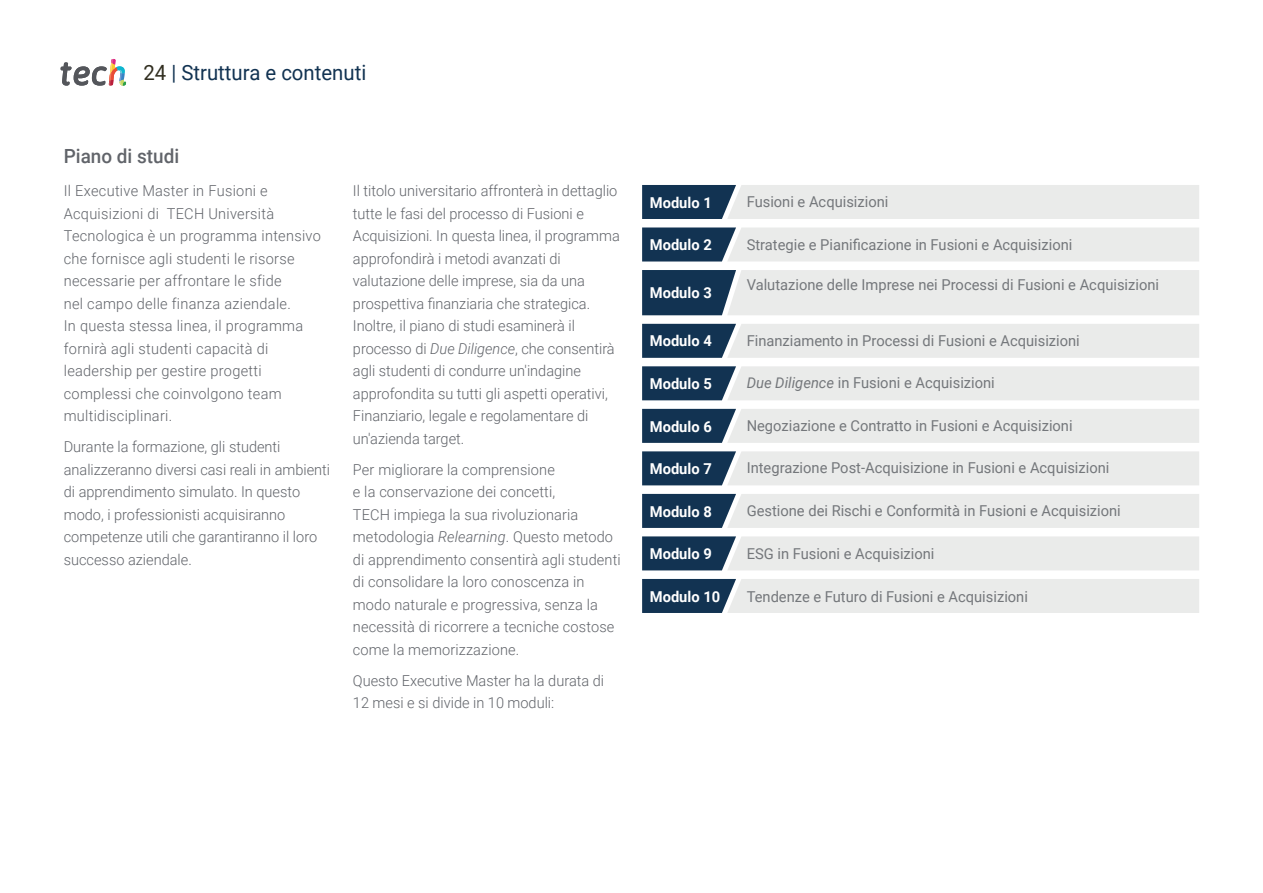
<style>
.page{position:relative;width:1263px;height:893px;background:#fff}
.page>*{position:absolute;margin:0;border:0;box-sizing:border-box;transform-origin:0 0}
.t1{font:21px "Roboto";color:#123352}
.t2{font:500 19.5px "Roboto";color:#61646a}
.t3{font:300 15px/22.5px "Roboto";color:#61646a}
.t4{font:15px "Roboto";color:#74777b}
.t5{font:300 15px/22.5px "Roboto";letter-spacing:.02em;color:#61646a}
.t6{font:700 15px "Roboto";color:#fff}
.s1{color:#312e20}
.s2{font-style:italic}
</style>
<div class="page">
<svg style="left:642px;top:185px;width:557px;height:34px;background:#c8ced2"></svg>
<svg style="left:642px;top:227px;width:557px;height:34px;background:#c9cfd3"></svg>
<svg style="left:642px;top:270px;width:557px;height:45px;background:#c8ced2"></svg>
<svg style="left:642px;top:324px;width:557px;height:34px;background:#c8ced2"></svg>
<svg style="left:642px;top:366px;width:557px;height:34px;background:#c9ced2"></svg>
<svg style="left:642px;top:409px;width:557px;height:34px;background:#c8ced2"></svg>
<svg style="left:642px;top:451px;width:557px;height:34px;background:#c9cfd2"></svg>
<svg style="left:642px;top:494px;width:557px;height:34px;background:#c8ced2"></svg>
<svg style="left:642px;top:536px;width:557px;height:34px;background:#c9cfd3"></svg>
<svg style="left:642px;top:579px;width:557px;height:34px;background:#c8ced2"></svg>
<svg style="left:61px;top:59px;width:65px;height:27px"></svg>
<h1 class="t1" style="left:144px;top:57px;width:224px"><span class="s1">24</span> | Struttura e contenuti</h1>
<h2 class="t2" style="left:64px;top:143px;width:117px">Piano di studi</h2>
<p class="t5" style="left:64px;top:179px;width:259px">Il Executive Master in Fusioni e Acquisizioni di TECH Università Tecnologica è un programma intensivo che fornisce agli studenti le risorse necessarie per affrontare le sfide<br>nel campo delle finanza aziendale.<br>In questa stessa linea, il programma fornirà agli studenti capacità di leadership per gestire progetti complessi che coinvolgono team multidisciplinari.</p>
<p class="t3" style="left:64px;top:435px;width:268px">Durante la formazione, gli studenti analizzeranno diversi casi reali in ambienti di apprendimento simulato. In questo modo, i professionisti acquisiranno competenze utili che garantiranno il loro successo aziendale.</p>
<p class="t3" style="left:353px;top:179px;width:268px">Il titolo universitario affronterà in dettaglio tutte le fasi del processo di Fusioni e Acquisizioni. In questa linea, il programma approfondirà i metodi avanzati di valutazione delle imprese, sia da una prospettiva finanziaria che strategica.<br>Inoltre, il piano di studi esaminerà il processo di <span class="s2">Due Diligence</span>, che consentirà agli studenti di condurre un'indagine approfondita su tutti gli aspetti operativi, Finanziario, legale e regolamentare di un'azienda target.</p>
<p class="t3" style="left:353px;top:458px;width:269px">Per migliorare la comprensione<br>e la conservazione dei concetti,<br>TECH impiega la sua rivoluzionaria metodologia <span class="s2">Relearning</span>. Questo metodo di apprendimento consentirà agli studenti di consolidare la loro conoscenza in modo naturale e progressiva, senza la necessità di ricorrere a tecniche costose come la memorizzazione.</p>
<p class="t3" style="left:353px;top:669px;width:253px">Questo Executive Master ha la durata di<br>12 mesi e si divide in 10 moduli:</p>
<p class="t6" style="left:650px;top:192px;width:63px">Modulo 1</p>
<p class="t4" style="left:747px;top:191px;width:143px">Fusioni e Acquisizioni</p>
<p class="t6" style="left:650px;top:234px;width:63px">Modulo 2</p>
<p class="t4" style="left:747px;top:234px;width:327px">Strategie e Pianificazione in Fusioni e Acquisizioni</p>
<p class="t4" style="left:747px;top:274px;width:414px">Valutazione delle Imprese nei Processi di Fusioni e Acquisizioni</p>
<p class="t6" style="left:650px;top:282px;width:63px">Modulo 3</p>
<p class="t6" style="left:650px;top:331px;width:63px">Modulo 4</p>
<p class="t4" style="left:747px;top:330px;width:335px">Finanziamento in Processi di Fusioni e Acquisizioni</p>
<p class="t6" style="left:650px;top:373px;width:63px">Modulo 5</p>
<p class="t4" style="left:747px;top:373px;width:250px"><span class="s2">Due Diligence</span> in Fusioni e Acquisizioni</p>
<p class="t6" style="left:650px;top:416px;width:63px">Modulo 6</p>
<p class="t4" style="left:747px;top:415px;width:327px">Negoziazione e Contratto in Fusioni e Acquisizioni</p>
<p class="t6" style="left:650px;top:458px;width:63px">Modulo 7</p>
<p class="t4" style="left:747px;top:458px;width:364px">Integrazione Post-Acquisizione in Fusioni e Acquisizioni</p>
<p class="t6" style="left:650px;top:501px;width:63px">Modulo 8</p>
<p class="t4" style="left:747px;top:500px;width:376px">Gestione dei Rischi e Conformità in Fusioni e Acquisizioni</p>
<p class="t6" style="left:650px;top:543px;width:63px">Modulo 9</p>
<p class="t4" style="left:747px;top:543px;width:189px">ESG in Fusioni e Acquisizioni</p>
<p class="t6" style="left:650px;top:586px;width:72px">Modulo 10</p>
<p class="t4" style="left:747px;top:586px;width:283px">Tendenze e Futuro di Fusioni e Acquisizioni</p>
</div>
